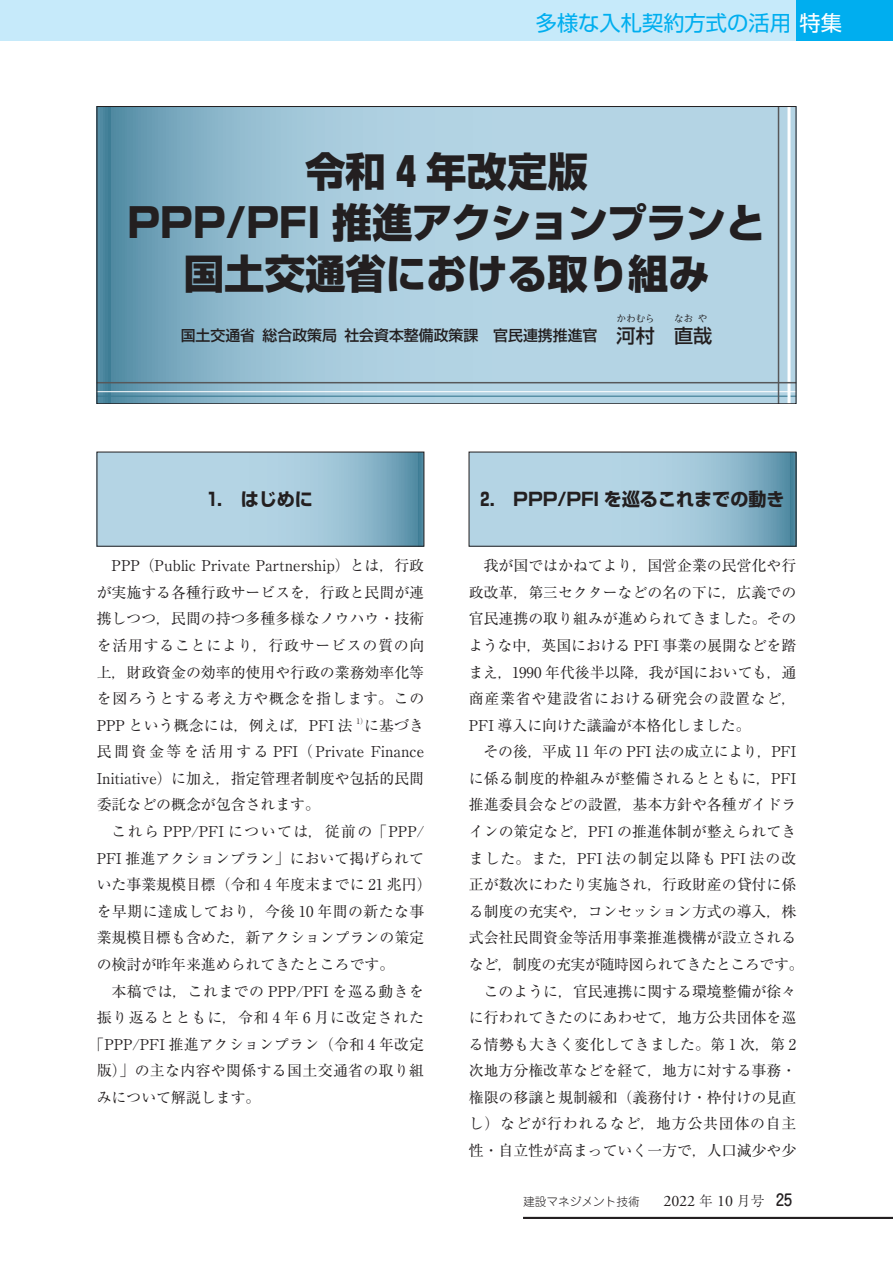
<style>
.page{position:relative;width:893px;height:1263px;background:#fff}
.page>*{position:absolute;margin:0;border:0;box-sizing:border-box;transform-origin:0 0}
.特集_タイトル{font:800 40.35px "Shin Go Pr 6 N";color:#231f20}
.特集_柱{font:21.3px "Shin Go Pr 6 N";color:#00aeef}
.タイトル_名前_氏名ルビ付{font:500 19.2px "Shin Go Pr 6 N";color:#231f20}
.t1{font:700 18px "Shin Go Pr 6 N";color:#231f20}
.ノンブル{font:500 15.9px "Jun 34 Pro";color:#231f20}
.本文_14Q{font:14.85px/26.5px "Ryumin Pr 6 N";color:#231f20;text-align:justify}
.タイトル_名前_氏名ルビ付-2{font:500 14.85px "Shin Go Pr 6 N";color:#231f20}
.本文_14Q-2{font:14.85px "Ryumin Pr 6 N";letter-spacing:.03em;color:#231f20}
.本文_14Q-3{font:14.85px "Ryumin Pr 6 N";letter-spacing:.025em;color:#231f20}
.本文_14Q-4{font:14.85px "Ryumin Pr 6 N";letter-spacing:.065em;color:#231f20}
.t2{font:300 11.7px "Jun 101 Pro";color:#231f20}
.タイトル_名前_氏名ルビ付-3{font:9.6px "Ryumin Pr 6 N";color:#231f20}
.s1{color:#fff}
.s2{font-size:19.2px}
.s3{font-family:"Adobe Garamond Pro";font-weight:400;font-size:15.9px}
.s4{font-family:"Ryumin Pr 6 N";font-size:13.8px}
</style>
<div class="page">
<div style="left:795px;top:0;width:98px;height:40px;background:#00aeef"></div>
<div style="left:0;top:0;width:795px;height:40px;background:#c6eafa"></div>
<svg style="left:99px;top:454px;width:323px;height:90px;background:#a2c7d9"></svg>
<svg style="left:471px;top:454px;width:323px;height:90px;background:#a2c7d9"></svg>
<svg style="left:99px;top:108px;width:695px;height:294px;background:#a2c6d8"></svg>
<hr style="left:97px;top:396px;width:699px;height:1px;background:#3c7b93">
<hr style="left:97px;top:391px;width:699px;height:1px;background:#fff">
<hr style="left:787px;top:106px;width:3px;height:298px;background:#fff">
<hr style="left:97px;top:382px;width:699px;height:1px;background:#57585a">
<hr style="left:778px;top:106px;width:1px;height:298px;background:#57585a">
<hr style="left:523px;top:1217px;width:370px;height:2px;background:#231f20">
<p class="特集_柱" style="left:536px;top:6px;width:308px">多様な入札契約方式の活用<span class="s1">特集</span></p>
<p class="特集_タイトル" style="left:305px;top:139px;width:284px">令和 4 年改定版</p>
<p class="特集_タイトル" style="left:127px;top:190px;width:640px">PPP/PFI 推進アクションプランと</p>
<p class="特集_タイトル" style="left:184px;top:241px;width:527px">国土交通省における取り組み</p>
<p class="タイトル_名前_氏名ルビ付-2" style="left:181px;top:323px;width:456px">国土交通省 総合政策局 社会資本整備政策課　官民連携推進官 <span class="s2">河</span></p>
<p class="タイトル_名前_氏名ルビ付-3" style="left:617px;top:310px;width:40px">かわむら</p>
<p class="タイトル_名前_氏名ルビ付" style="left:636px;top:320px;width:21px">村</p>
<p class="タイトル_名前_氏名ルビ付" style="left:674px;top:320px;width:40px">直哉</p>
<p class="タイトル_名前_氏名ルビ付-3" style="left:674px;top:310px;width:21px">なお</p>
<p class="タイトル_名前_氏名ルビ付-3" style="left:698px;top:310px;width:11px">や</p>
<p class="t1" style="left:208px;top:485px;width:107px">1.　はじめに</p>
<p class="本文_14Q" style="left:97px;top:552px;width:329px;text-indent:15px">PPP（Public Private Partnership）とは，行政が実施する各種行政サービスを，行政と民間が連携しつつ，民間の持つ多種多様なノウハウ・技術を活用することにより，行政サービスの質の向上，財政資金の効率的使用や行政の業務効率化等を図ろうとする考え方や概念を指します。このPPP という概念には，例えば，PFI 法 <sup>1）</sup>に基づき民間資金等を活用する PFI（ Private Finance Initiative）に加え，指定管理者制度や包括的民間委託などの概念が包含されます。</p>
<p class="本文_14Q" style="left:97px;top:817px;width:336px;text-align:left;text-indent:15px">これら PPP/PFI については，従前の「PPP/<br>PFI 推進アクションプラン」において掲げられていた事業規模目標（令和 4 年度末までに 21 兆円）を早期に達成しており，今後 10 年間の新たな事業規模目標も含めた，新アクションプランの策定の検討が昨年来進められてきたところです。</p>
<p class="本文_14Q-2" style="left:112px;top:979px;width:314px">本稿では，これまでの PPP/PFI を巡る動きを</p>
<p class="本文_14Q-4" style="left:97px;top:1006px;width:329px">振り返るとともに，令和 4 年 6 月に改定された</p>
<p class="本文_14Q" style="left:89px;top:1030px;width:336px">「PPP/PFI 推進アクションプラン（令和 4 年改定</p>
<p class="本文_14Q-3" style="left:97px;top:1059px;width:329px">版）」の主な内容や関係する国土交通省の取り組</p>
<p class="本文_14Q" style="left:97px;top:1083px;width:165px">みについて解説します。</p>
<p class="t1" style="left:480px;top:485px;width:306px">2.　PPP/PFI を巡るこれまでの動き</p>
<p class="本文_14Q" style="left:468px;top:552px;width:329px;text-indent:15px">我が国ではかねてより，国営企業の民営化や行政改革，第三セクターなどの名の下に，広義での官民連携の取り組みが進められてきました。そのような中，英国における PFI 事業の展開などを踏まえ，1990 年代後半以降，我が国においても，通商産業省や建設省における研究会の設置など，PFI 導入に向けた議論が本格化しました。</p>
<p class="本文_14Q" style="left:469px;top:738px;width:336px;text-align:center">その後，平成 11 年の PFI 法の成立により，PFI<br>に係る制度的枠組みが整備されるとともに，PFI推進委員会などの設置，基本方針や各種ガイドラインの策定など，PFI の推進体制が整えられてきました。また，PFI 法の制定以降も PFI 法の改正が数次にわたり実施され，行政財産の貸付に係る制度の充実や，コンセッション方式の導入，株式会社民間資金等活用事業推進機構が設立されるなど，制度の充実が随時図られてきたところです。</p>
<p class="本文_14Q" style="left:469px;top:977px;width:329px;text-indent:15px">このように，官民連携に関する環境整備が徐々に行われてきたのにあわせて，地方公共団体を巡る情勢も大きく変化してきました。第 1 次，第 2次地方分権改革などを経て，地方に対する事務・権限の移譲と規制緩和（義務付け・枠付けの見直し）などが行われるなど，地方公共団体の自主性・自立性が高まっていく一方で，人口減少や少</p>
<p class="t2" style="left:523px;top:1192px;width:243px">建設マネジメント技術　　<span class="s3">2022</span> <span class="s4">年</span> <span class="s3">10</span> <span class="s4">月号</span></p>
<p class="ノンブル" style="left:776px;top:1188px;width:17px">25</p>
</div>
